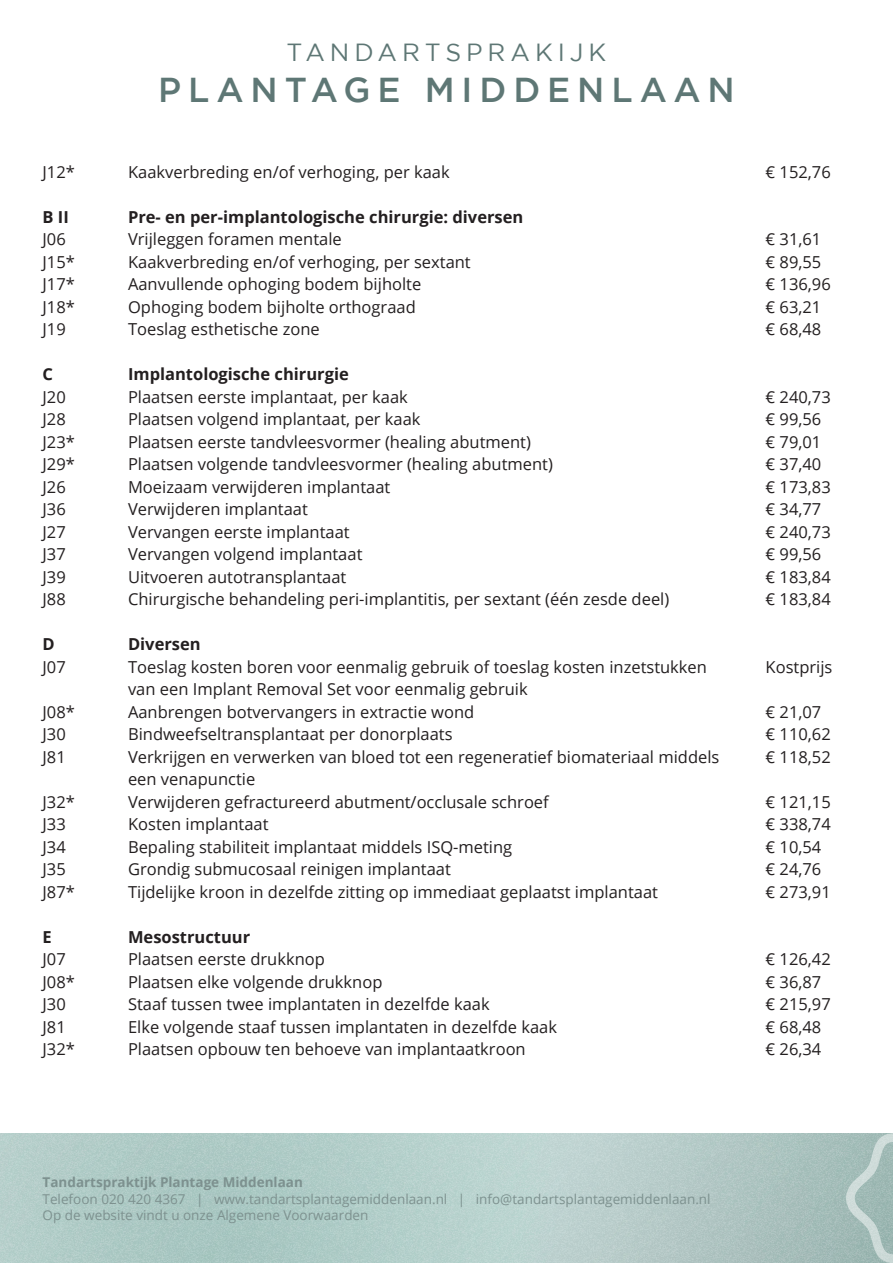
<style>
.page{position:relative;width:893px;height:1263px;background:#fff}
.page>*{position:absolute;margin:0;border:0;box-sizing:border-box;transform-origin:0 0}
.t1{font:500 34.5px "Gotham";letter-spacing:.2em;color:#5e7775}
.Subtitle{font:24.75px "Gotham";letter-spacing:.2em;color:#5e7775}
.Body_text{font:16.5px "Open Sans";color:#231f20}
.Body_text-2{font:700 16.5px "Open Sans";color:#231f20}
.Infos{font:13.5px/16.5px "Open Sans";color:#7d918f}
.t2{font:700 13.5px "Open Sans";color:#7d918f}
</style>
<div class="page">
<img style="left:0;top:1133px;width:846px;height:130px">
<svg style="left:846px;top:1133px;width:47px;height:130px;background:#a9c0bc"></svg>
<p class="Subtitle" style="left:287px;top:38px;width:321px">TANDARTSPRAKIJK</p>
<p class="t1" style="left:158px;top:71px;width:578px">PLANTAGE MIDDENLAAN</p>
<p class="Body_text" style="left:43px;top:161px;width:34px">J12*</p>
<p class="Body_text" style="left:128px;top:161px;width:323px">Kaakverbreding en/of verhoging, per kaak</p>
<p class="Body_text" style="left:766px;top:161px;width:67px">€ 152,76</p>
<p class="Body_text-2" style="left:43px;top:205px;width:28px">B II</p>
<p class="Body_text-2" style="left:128px;top:205px;width:397px">Pre- en per-implantologische chirurgie: diversen</p>
<p class="Body_text" style="left:43px;top:228px;width:25px">J06</p>
<p class="Body_text" style="left:128px;top:228px;width:215px">Vrijleggen foramen mentale</p>
<p class="Body_text" style="left:766px;top:228px;width:57px">€ 31,61</p>
<p class="Body_text" style="left:43px;top:251px;width:34px">J15*</p>
<p class="Body_text" style="left:128px;top:251px;width:344px">Kaakverbreding en/of verhoging, per sextant</p>
<p class="Body_text" style="left:766px;top:251px;width:57px">€ 89,55</p>
<p class="Body_text" style="left:43px;top:273px;width:34px">J17*</p>
<p class="Body_text" style="left:128px;top:273px;width:295px">Aanvullende ophoging bodem bijholte</p>
<p class="Body_text" style="left:766px;top:273px;width:67px">€ 136,96</p>
<p class="Body_text" style="left:43px;top:296px;width:34px">J18*</p>
<p class="Body_text" style="left:128px;top:296px;width:289px">Ophoging bodem bijholte orthograad</p>
<p class="Body_text" style="left:766px;top:296px;width:57px">€ 63,21</p>
<p class="Body_text" style="left:43px;top:318px;width:25px">J19</p>
<p class="Body_text" style="left:128px;top:318px;width:193px">Toeslag esthetische zone</p>
<p class="Body_text" style="left:766px;top:318px;width:57px">€ 68,48</p>
<p class="Body_text-2" style="left:43px;top:363px;width:12px">C</p>
<p class="Body_text-2" style="left:128px;top:363px;width:222px">Implantologische chirurgie</p>
<p class="Body_text" style="left:43px;top:386px;width:25px">J20</p>
<p class="Body_text" style="left:128px;top:386px;width:281px">Plaatsen eerste implantaat, per kaak</p>
<p class="Body_text" style="left:766px;top:386px;width:67px">€ 240,73</p>
<p class="Body_text" style="left:43px;top:408px;width:25px">J28</p>
<p class="Body_text" style="left:128px;top:408px;width:294px">Plaatsen volgend implantaat, per kaak</p>
<p class="Body_text" style="left:766px;top:408px;width:57px">€ 99,56</p>
<p class="Body_text" style="left:43px;top:431px;width:34px">J23*</p>
<p class="Body_text" style="left:128px;top:431px;width:404px">Plaatsen eerste tandvleesvormer (healing abutment)</p>
<p class="Body_text" style="left:766px;top:431px;width:57px">€ 79,01</p>
<p class="Body_text" style="left:43px;top:453px;width:34px">J29*</p>
<p class="Body_text" style="left:128px;top:453px;width:426px">Plaatsen volgende tandvleesvormer (healing abutment)</p>
<p class="Body_text" style="left:766px;top:453px;width:57px">€ 37,40</p>
<p class="Body_text" style="left:43px;top:476px;width:25px">J26</p>
<p class="Body_text" style="left:128px;top:476px;width:264px">Moeizaam verwijderen implantaat</p>
<p class="Body_text" style="left:766px;top:476px;width:67px">€ 173,83</p>
<p class="Body_text" style="left:43px;top:498px;width:25px">J36</p>
<p class="Body_text" style="left:128px;top:498px;width:181px">Verwijderen implantaat</p>
<p class="Body_text" style="left:766px;top:498px;width:57px">€ 34,77</p>
<p class="Body_text" style="left:43px;top:521px;width:25px">J27</p>
<p class="Body_text" style="left:128px;top:521px;width:223px">Vervangen eerste implantaat</p>
<p class="Body_text" style="left:766px;top:521px;width:67px">€ 240,73</p>
<p class="Body_text" style="left:43px;top:543px;width:25px">J37</p>
<p class="Body_text" style="left:128px;top:543px;width:236px">Vervangen volgend implantaat</p>
<p class="Body_text" style="left:766px;top:543px;width:57px">€ 99,56</p>
<p class="Body_text" style="left:43px;top:566px;width:25px">J39</p>
<p class="Body_text" style="left:128px;top:566px;width:220px">Uitvoeren autotransplantaat</p>
<p class="Body_text" style="left:766px;top:566px;width:67px">€ 183,84</p>
<p class="Body_text" style="left:43px;top:588px;width:25px">J88</p>
<p class="Body_text" style="left:128px;top:588px;width:543px">Chirurgische behandeling peri-implantitis, per sextant (één zesde deel)</p>
<p class="Body_text" style="left:766px;top:588px;width:67px">€ 183,84</p>
<p class="Body_text-2" style="left:43px;top:633px;width:14px">D</p>
<p class="Body_text-2" style="left:128px;top:633px;width:74px">Diversen</p>
<p class="Body_text" style="left:43px;top:656px;width:25px">J07</p>
<p class="Body_text" style="left:128px;top:656px;width:580px">Toeslag kosten boren voor eenmalig gebruik of toeslag kosten inzetstukken</p>
<p class="Body_text" style="left:766px;top:656px;width:68px">Kostprijs</p>
<p class="Body_text" style="left:128px;top:678px;width:401px">van een Implant Removal Set voor eenmalig gebruik</p>
<p class="Body_text" style="left:43px;top:701px;width:34px">J08*</p>
<p class="Body_text" style="left:128px;top:701px;width:348px">Aanbrengen botvervangers in extractie wond</p>
<p class="Body_text" style="left:766px;top:701px;width:57px">€ 21,07</p>
<p class="Body_text" style="left:43px;top:723px;width:25px">J30</p>
<p class="Body_text" style="left:128px;top:723px;width:326px">Bindweefseltransplantaat per donorplaats</p>
<p class="Body_text" style="left:766px;top:723px;width:67px">€ 110,62</p>
<p class="Body_text" style="left:43px;top:746px;width:25px">J81</p>
<p class="Body_text" style="left:128px;top:746px;width:593px">Verkrijgen en verwerken van bloed tot een regeneratief biomateriaal middels</p>
<p class="Body_text" style="left:766px;top:746px;width:67px">€ 118,52</p>
<p class="Body_text" style="left:128px;top:768px;width:129px">een venapunctie</p>
<p class="Body_text" style="left:43px;top:791px;width:34px">J32*</p>
<p class="Body_text" style="left:128px;top:791px;width:422px">Verwijderen gefractureerd abutment/occlusale schroef</p>
<p class="Body_text" style="left:766px;top:791px;width:67px">€ 121,15</p>
<p class="Body_text" style="left:43px;top:813px;width:25px">J33</p>
<p class="Body_text" style="left:128px;top:813px;width:142px">Kosten implantaat</p>
<p class="Body_text" style="left:766px;top:813px;width:67px">€ 338,74</p>
<p class="Body_text" style="left:43px;top:836px;width:25px">J34</p>
<p class="Body_text" style="left:128px;top:836px;width:386px">Bepaling stabiliteit implantaat middels ISQ-meting</p>
<p class="Body_text" style="left:766px;top:836px;width:57px">€ 10,54</p>
<p class="Body_text" style="left:43px;top:858px;width:25px">J35</p>
<p class="Body_text" style="left:128px;top:858px;width:324px">Grondig submucosaal reinigen implantaat</p>
<p class="Body_text" style="left:766px;top:858px;width:57px">€ 24,76</p>
<p class="Body_text" style="left:43px;top:881px;width:34px">J87*</p>
<p class="Body_text" style="left:128px;top:881px;width:531px">Tijdelijke kroon in dezelfde zitting op immediaat geplaatst implantaat</p>
<p class="Body_text" style="left:766px;top:881px;width:67px">€ 273,91</p>
<p class="Body_text-2" style="left:43px;top:925px;width:11px">E</p>
<p class="Body_text-2" style="left:128px;top:925px;width:124px">Mesostructuur</p>
<p class="Body_text" style="left:43px;top:948px;width:25px">J07</p>
<p class="Body_text" style="left:128px;top:948px;width:198px">Plaatsen eerste drukknop</p>
<p class="Body_text" style="left:766px;top:948px;width:67px">€ 126,42</p>
<p class="Body_text" style="left:43px;top:971px;width:34px">J08*</p>
<p class="Body_text" style="left:128px;top:971px;width:256px">Plaatsen elke volgende drukknop</p>
<p class="Body_text" style="left:766px;top:971px;width:57px">€ 36,87</p>
<p class="Body_text" style="left:43px;top:993px;width:25px">J30</p>
<p class="Body_text" style="left:128px;top:993px;width:363px">Staaf tussen twee implantaten in dezelfde kaak</p>
<p class="Body_text" style="left:766px;top:993px;width:67px">€ 215,97</p>
<p class="Body_text" style="left:43px;top:1016px;width:25px">J81</p>
<p class="Body_text" style="left:128px;top:1016px;width:431px">Elke volgende staaf tussen implantaten in dezelfde kaak</p>
<p class="Body_text" style="left:766px;top:1016px;width:57px">€ 68,48</p>
<p class="Body_text" style="left:43px;top:1038px;width:34px">J32*</p>
<p class="Body_text" style="left:128px;top:1038px;width:399px">Plaatsen opbouw ten behoeve van implantaatkroon</p>
<p class="Body_text" style="left:766px;top:1038px;width:57px">€ 26,34</p>
<p class="t2" style="left:43px;top:1173px;width:262px">Tandartspraktijk Plantage Middenlaan</p>
<p class="Infos" style="left:43px;top:1190px;width:669px">Telefoon 020 420 4367 | www.tandartsplantagemiddenlaan.nl | info@tandartsplantagemiddenlaan.nl<br>Op de website vindt u onze Algemene Voorwaarden</p>
</div>
